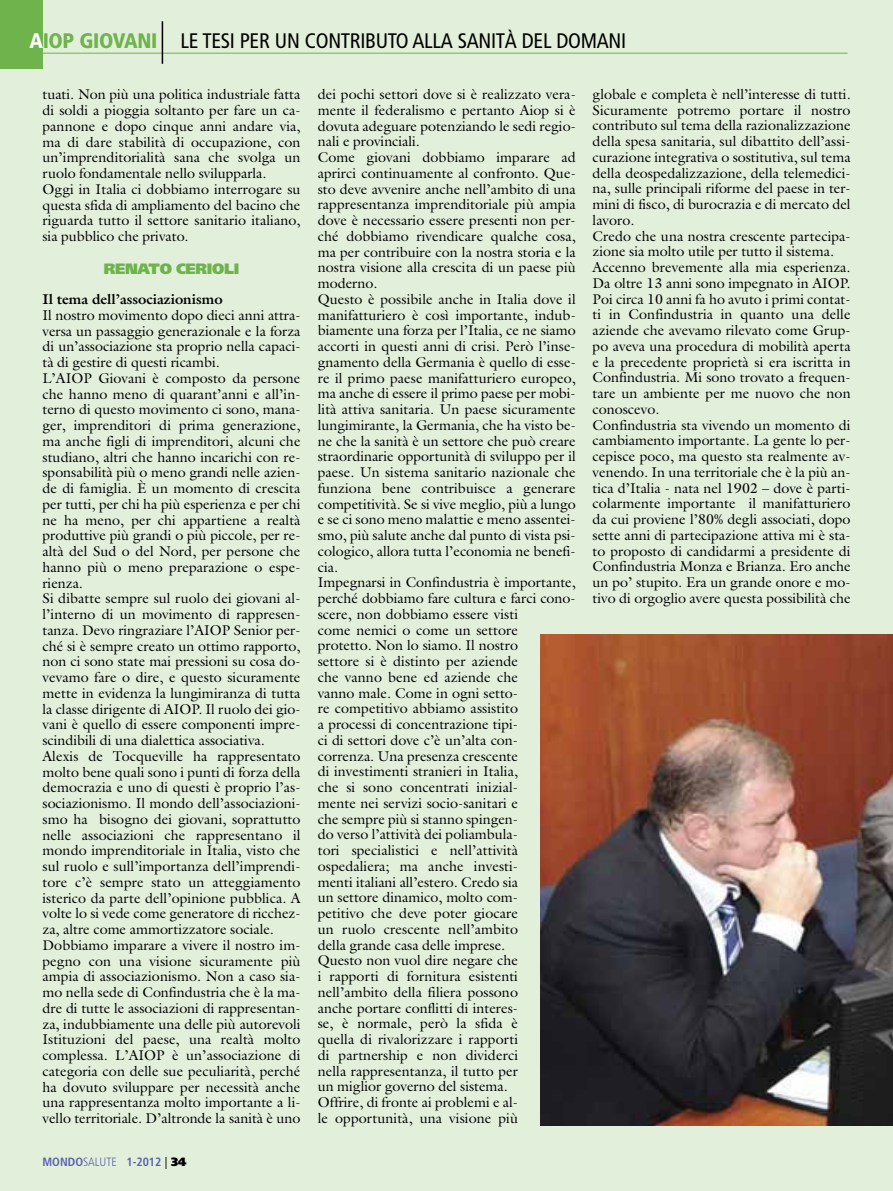
<style>
.page{position:relative;width:893px;height:1191px;background:#e2f0db}
.page>*{position:absolute;margin:0;border:0;box-sizing:border-box;transform-origin:0 0}
.t1{font:condensed 21px "Frutiger";letter-spacing:-.015em;color:#000}
.t2{font:900 15px "Frutiger";letter-spacing:-.02em;color:#6eb34c}
.t3{font:14.25px/15.8px "Galliard Std";letter-spacing:.005em;color:#000}
.t4{font:700 14.25px "Galliard Std";color:#000}
.t5{font:700 condensed 12px "Frutiger";color:#5a60ad}
.s1{font-weight:900;color:#fff}
.s2{font-weight:900;color:#6eb34c}
.s3{font-weight:300}
.s4{font-weight:300;font-stretch:normal;color:#000}
.s5{font-weight:900;font-stretch:normal;color:#000}
</style>
<div class="page">
<hr style="left:0;top:53px;width:847px;height:1px;background:#6eb34c">
<hr style="left:162px;top:21px;width:1px;height:43px;background:#000">
<div style="left:0;top:0;width:43px;height:68px;background:#6eb34c"></div>
<img style="left:540px;top:635px;width:353px;height:490px">
<h1 class="t1" style="left:29px;top:32px;width:598px"><span class="s1">A</span><span class="s2">IOP GIOVANI</span> LE TESI PER UN CONTRIBUTO ALLA SANITÀ DEL DOMANI</h1>
<p class="t3" style="left:43px;top:88px;width:259px">tuati. Non più una politica industriale fatta di soldi a pioggia soltanto per fare un ca&shy;pannone e dopo cinque anni andare via, ma di dare stabilità di occupazione, con un’imprenditorialità sana che svolga un ruolo fondamentale nello svilupparla.<br>Oggi in Italia ci dobbiamo interrogare su questa sfida di ampliamento del bacino che riguarda tutto il settore sanitario italiano, sia pubblico che privato.</p>
<p class="t2" style="left:104px;top:263px;width:137px">RENATO CERIOLI</p>
<p class="t4" style="left:43px;top:294px;width:182px">Il tema dell’associazionismo</p>
<p class="t3" style="left:43px;top:308px;width:260px">Il nostro movimento dopo dieci anni attra&shy;versa un passaggio generazionale e la forza di un’associazione sta proprio nella capaci&shy;tà di gestire di questi ricambi.<br>L’AIOP Giovani è composto da persone che hanno meno di quarant’anni e all’in&shy;terno di questo movimento ci sono, mana&shy;ger, imprenditori di prima generazione, ma anche figli di imprenditori, alcuni che studiano, altri che hanno incarichi con re&shy;sponsabilità più o meno grandi nelle azien&shy;de di famiglia. È un momento di crescita per tutti, per chi ha più esperienza e per chi ne ha meno, per chi appartiene a realtà produttive più grandi o più piccole, per re&shy;altà del Sud o del Nord, per persone che hanno più o meno preparazione o espe&shy;rienza.<br>Si dibatte sempre sul ruolo dei giovani al&shy;l’interno di un movimento di rappresen&shy;tanza. Devo ringraziare l’AIOP Senior per&shy;ché si è sempre creato un ottimo rapporto, non ci sono state mai pressioni su cosa do&shy;vevamo fare o dire, e questo sicuramente mette in evidenza la lungimiranza di tutta la classe dirigente di AIOP. Il ruolo dei gio&shy;vani è quello di essere componenti impre&shy;scindibili di una dialettica associativa.<br>Alexis de Tocqueville ha rappresentato molto bene quali sono i punti di forza della democrazia e uno di questi è proprio l’as&shy;sociazionismo. Il mondo dell’associazioni&shy;smo ha bisogno dei giovani, soprattutto nelle associazioni che rappresentano il mondo imprenditoriale in Italia, visto che sul ruolo e sull’importanza dell’imprendi&shy;tore c’è sempre stato un atteggiamento isterico da parte dell’opinione pubblica. A volte lo si vede come generatore di ricchez&shy;za, altre come ammortizzatore sociale.<br>Dobbiamo imparare a vivere il nostro im&shy;pegno con una visione sicuramente più ampia di associazionismo. Non a caso sia&shy;mo nella sede di Confindustria che è la ma&shy;dre di tutte le associazioni di rappresentan&shy;za, indubbiamente una delle più autorevoli Istituzioni del paese, una realtà molto complessa. L’AIOP è un’associazione di categoria con delle sue peculiarità, perché ha dovuto sviluppare per necessità anche una rappresentanza molto importante a li&shy;vello territoriale. D’altronde la sanità è uno</p>
<p class="t5" style="left:43px;top:1157px;width:146px">MONDO<span class="s3">SALUTE</span> 1-2012 <span class="s4">|</span> <span class="s5">34</span></p>
<p class="t3" style="left:318px;top:88px;width:260px">dei pochi settori dove si è realizzato vera&shy;mente il federalismo e pertanto Aiop si è dovuta adeguare potenziando le sedi regio&shy;nali e provinciali.<br>Come giovani dobbiamo imparare ad aprirci continuamente al confronto. Que&shy;sto deve avvenire anche nell’ambito di una rappresentanza imprenditoriale più ampia dove è necessario essere presenti non per&shy;ché dobbiamo rivendicare qualche cosa, ma per contribuire con la nostra storia e la nostra visione alla crescita di un paese più moderno.<br>Questo è possibile anche in Italia dove il manifatturiero è così importante, indub&shy;biamente una forza per l’Italia, ce ne siamo accorti in questi anni di crisi. Però l’inse&shy;gnamento della Germania è quello di esse&shy;re il primo paese manifatturiero europeo, ma anche di essere il primo paese per mobi&shy;lità attiva sanitaria. Un paese sicuramente lungimirante, la Germania, che ha visto be&shy;ne che la sanità è un settore che può creare straordinarie opportunità di sviluppo per il paese. Un sistema sanitario nazionale che funziona bene contribuisce a generare competitività. Se si vive meglio, più a lungo e se ci sono meno malattie e meno assentei&shy;smo, più salute anche dal punto di vista psi&shy;cologico, allora tutta l’economia ne benefi&shy;cia.<br>Impegnarsi in Confindustria è importante, perché dobbiamo fare cultura e farci cono&shy;scere, non dobbiamo essere visti<br>come nemici o come un settore<br>protetto. Non lo siamo. Il nostro<br>settore si è distinto per aziende<br>che vanno bene ed aziende che<br>vanno male. Come in ogni setto-<br>re competitivo abbiamo assistito<br>a processi di concentrazione tipi-<br>ci di settori dove c’è un’alta con&shy;correnza. Una presenza crescente<br>di investimenti stranieri in Italia,<br>che si sono concentrati inizial-<br>mente nei servizi socio-sanitari e<br>che sempre più si stanno spingen-<br>do verso l’attività dei poliambula-<br>tori specialistici e nell’attività ospedaliera; ma anche investi-<br>menti italiani all’estero. Credo sia<br>un settore dinamico, molto com-<br>petitivo che deve poter giocare<br>un ruolo crescente nell’ambito<br>della grande casa delle imprese.<br>Questo non vuol dire negare che<br>i rapporti di fornitura esistenti nell’ambito della filiera possono<br>anche portare conflitti di interes-<br>se, è normale, però la sfida è<br>quella di rivalorizzare i rapporti<br>di partnership e non dividerci<br>nella rappresentanza, il tutto per<br>un miglior governo del sistema.<br>Offrire, di fronte ai problemi e al-<br>le opportunità, una visione più</p>
<p class="t3" style="left:593px;top:88px;width:260px">globale e completa è nell’interesse di tutti.<br>Sicuramente potremo portare il nostro contributo sul tema della razionalizzazione della spesa sanitaria, sul dibattito dell’assi&shy;curazione integrativa o sostitutiva, sul tema della deospedalizzazione, della telemedici&shy;na, sulle principali riforme del paese in ter&shy;mini di fisco, di burocrazia e di mercato del lavoro.<br>Credo che una nostra crescente partecipa&shy;zione sia molto utile per tutto il sistema.<br>Accenno brevemente alla mia esperienza.<br>Da oltre 13 anni sono impegnato in AIOP.<br>Poi circa 10 anni fa ho avuto i primi contat&shy;ti in Confindustria in quanto una delle aziende che avevamo rilevato come Grup&shy;po aveva una procedura di mobilità aperta e la precedente proprietà si era iscritta in Confindustria. Mi sono trovato a frequen&shy;tare un ambiente per me nuovo che non conoscevo.<br>Confindustria sta vivendo un momento di cambiamento importante. La gente lo per&shy;cepisce poco, ma questo sta realmente av&shy;venendo. In una territoriale che è la più an&shy;tica d’Italia - nata nel 1902 – dove è parti&shy;colarmente importante il manifatturiero da cui proviene l’80% degli associati, dopo sette anni di partecipazione attiva mi è sta&shy;to proposto di candidarmi a presidente di Confindustria Monza e Brianza. Ero anche un po’ stupito. Era un grande onore e mo&shy;tivo di orgoglio avere questa possibilità che</p>
</div>
